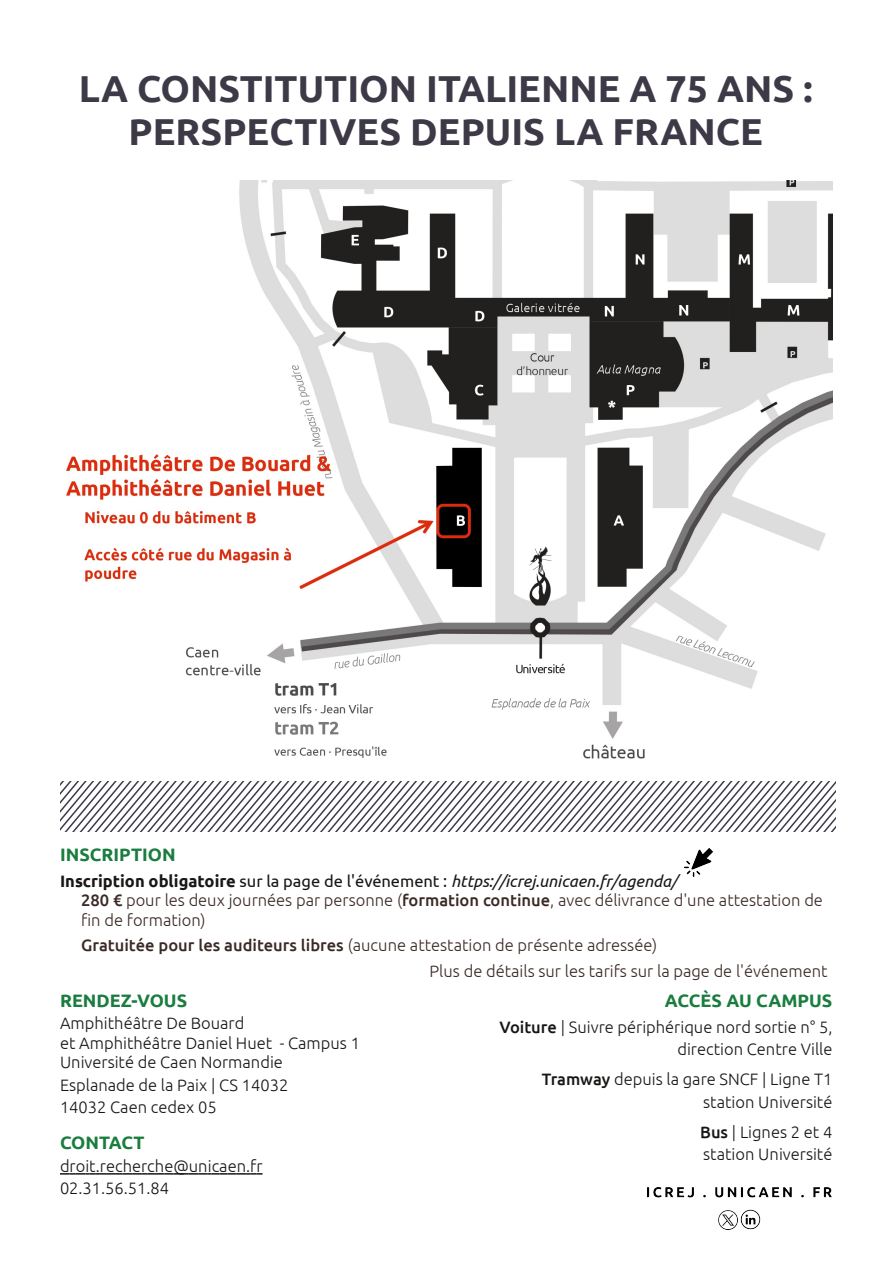
<style>
.page{position:relative;width:893px;height:1263px;background:#fff}
.page>*{position:absolute;margin:0;border:0;box-sizing:border-box;transform-origin:0 0}
.t1{font:700 37.5px/43px "Ubuntu";color:#3d3946;text-align:center}
.t2{font:700 18px "Ubuntu";color:#1a7d3f}
.t3{font:300 16.5px/22.5px "Ubuntu";color:#181715}
.t4{font:300 16.5px/19.5px "Ubuntu";color:#3a2924}
.s1{font-weight:700;color:#181715}
.s2{font-weight:400;color:#181715}
.s3{font-weight:400;font-style:italic;color:#181715}
.s4{font-weight:500}
</style>
<div class="page">
<img style="left:647px;top:1187px;width:184px;height:43px">
<svg style="left:60px;top:781px;width:776px;height:51px"></svg>
<img style="left:684px;top:848px;width:29px;height:29px">
<img style="left:66px;top:180px;width:767px;height:579px">
<svg style="left:60px;top:1173px;width:202px;height:1px"></svg>
<h1 class="t1" style="left:79px;top:67px;width:735px">LA CONSTITUTION ITALIENNE A 75 ANS :<br>PERSPECTIVES DEPUIS LA FRANCE</h1>
<p class="t2" style="left:60px;top:844px;width:117px">INSCRIPTION</p>
<p class="t4" style="left:81px;top:871px;width:743px;text-indent:-21px"><span class="s1">Inscription obligatoire</span> <span class="s2">sur la page de l'événement :</span> <span class="s3">https://icrej.unicaen.fr/agenda/<br></span><span class="s4">280 €</span> pour les deux journées par personne (<span class="s4">formation continue</span>, avec délivrance d'une attestation de fin de formation)</p>
<p class="t4" style="left:430px;top:932px;width:400px;line-height:25.5px;text-indent:-348px"><span class="s4">Gratuitée pour les auditeurs libres</span> (aucune attestation de présente adressée)<br>Plus de détails sur les tarifs sur la page de l'événement</p>
<p class="t2" style="left:60px;top:990px;width:129px">RENDEZ-VOUS</p>
<p class="t3" style="left:60px;top:1013px;width:302px;line-height:19.5px">Amphithéâtre De Bouard<br>et Amphithéâtre Daniel Huet - Campus 1<br>Université de Caen Normandie</p>
<p class="t3" style="left:60px;top:1073px;width:230px">Esplanade de la Paix | CS 14032<br>14032 Caen cedex 05</p>
<p class="t2" style="left:60px;top:1132px;width:86px">CONTACT</p>
<p class="t3" style="left:60px;top:1154px;width:204px">droit.recherche@unicaen.fr<br>02.31.56.51.84</p>
<p class="t2" style="left:665px;top:991px;width:169px">ACCÈS AU CAMPUS</p>
<p class="t3" style="left:499px;top:1015px;width:335px;text-align:right"><span class="s4">Voiture</span> | Suivre périphérique nord sortie n° 5, direction Centre Ville</p>
<p class="t3" style="left:542px;top:1068px;width:292px;text-align:right"><span class="s4">Tramway</span> depuis la gare SNCF | Ligne T1 station Université</p>
<p class="t3" style="left:700px;top:1120px;width:134px"><span class="s4">Bus</span> | Lignes 2 et 4 station Université</p>
</div>
